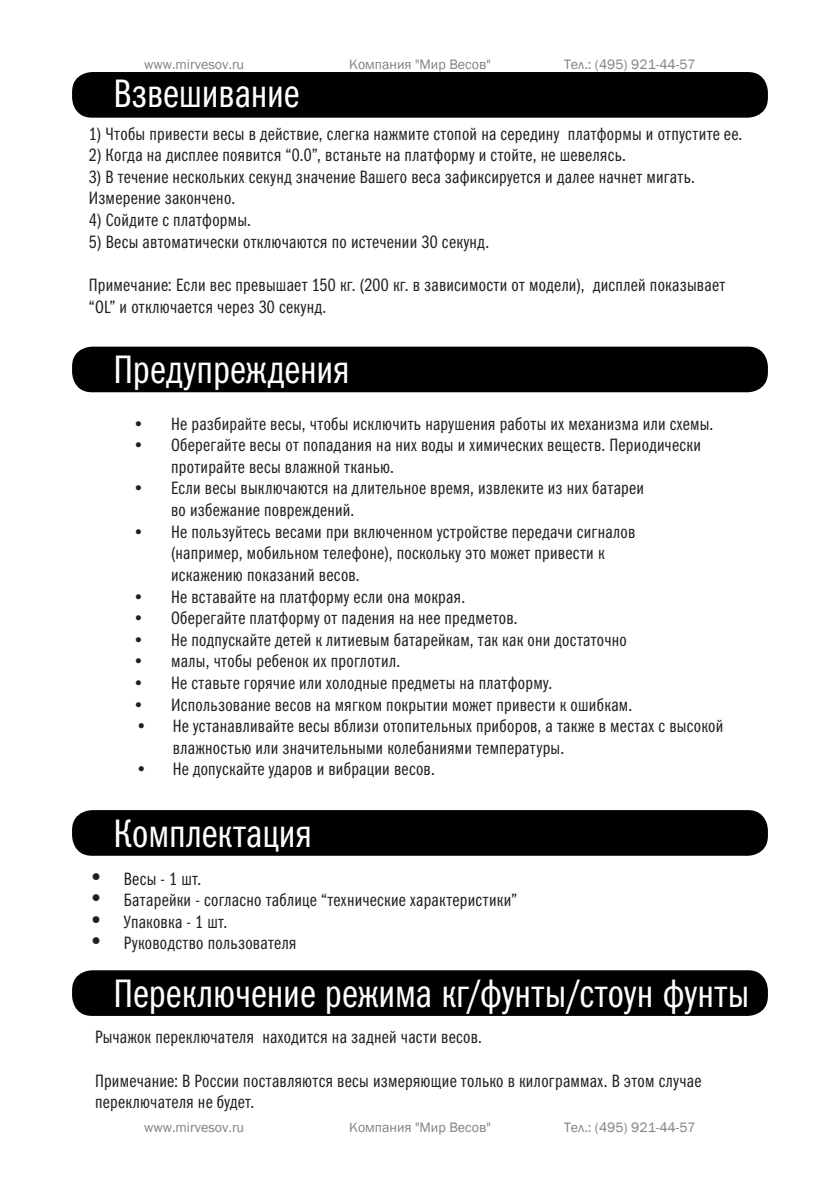
<style>
.page{position:relative;width:840px;height:1191px;background:#fff}
.page>*{position:absolute;margin:0;border:0;box-sizing:border-box;transform-origin:0 0}
.t1{font:40px "Franklin Gothic Book Cmp C";letter-spacing:.005em;color:#fff}
.t2{font:18px/21.6px "Franklin Gothic Book Cmp C";letter-spacing:.015em;color:#231f20}
.t3{font:14px "Franklin Gothic";color:#808080}
.s1{font-family:"Myriad Pro";font-size:24px}
.s2{font-size:24px}
</style>
<div class="page">
<div style="left:72px;top:72px;width:695px;height:46px;background:#000002;border-radius:20px"></div>
<div style="left:72px;top:347px;width:695px;height:45px;background:#000002;border-radius:20px"></div>
<div style="left:72px;top:810px;width:695px;height:45px;background:#000002;border-radius:20px"></div>
<div style="left:72px;top:970px;width:695px;height:46px;background:#000002;border-radius:20px"></div>
<p class="t3" style="left:144px;top:56px;width:101px">www.mirvesov.ru</p>
<p class="t3" style="left:349px;top:56px;width:143px">Компания "Мир Весов"</p>
<p class="t3" style="left:564px;top:56px;width:133px">Тел.: (495) 921-44-57</p>
<p class="t1" style="left:113px;top:72px;width:187px">Взвешивание</p>
<p class="t2" style="left:89px;top:123px;width:654px">1) Чтобы привести весы в действие, слегка нажмите стопой на середину платформы и отпустите ее.</p>
<p class="t2" style="left:89px;top:144px;width:538px">2) Когда на дисплее появится “0.0”, встаньте на платформу и стойте, не шевелясь.</p>
<p class="t2" style="left:89px;top:166px;width:607px">3) В течение нескольких секунд значение Вашего веса зафиксируется и далее начнет мигать.</p>
<p class="t2" style="left:89px;top:187px;width:148px">Измерение закончено.</p>
<p class="t2" style="left:89px;top:209px;width:164px">4) Сойдите с платформы.</p>
<p class="t2" style="left:89px;top:231px;width:401px">5) Весы автоматически отключаются по истечении 30 секунд.</p>
<p class="t2" style="left:89px;top:274px;width:637px">Примечание: Если вес превышает 150 кг. (200 кг. в зависимости от модели), дисплей показывает “OL” и отключается через 30 секунд.</p>
<p class="t1" style="left:113px;top:348px;width:237px">Предупреждения</p>
<p class="t2" style="left:135px;top:412px;width:579px"><span class="s1">•</span> Не разбирайте весы, чтобы исключить нарушения работы их механизма или схемы.</p>
<p class="t2" style="left:171px;top:434px;width:531px;text-indent:-36px"><span class="s1">•</span> Оберегайте весы от попадания на них воды и химических веществ. Периодически протирайте весы влажной тканью.</p>
<p class="t2" style="left:171px;top:477px;width:474px;text-indent:-36px"><span class="s1">•</span> Если весы выключаются на длительное время, извлеките из них батареи во избежание повреждений.</p>
<p class="t2" style="left:171px;top:520px;width:465px;text-indent:-36px"><span class="s1">•</span> Не пользуйтесь весами при включенном устройстве передачи сигналов (например, мобильном телефоне), поскольку это может привести к искажению показаний весов.</p>
<p class="t2" style="left:135px;top:585px;width:331px"><span class="s1">•</span> Не вставайте на платформу если она мокрая.</p>
<p class="t2" style="left:135px;top:607px;width:384px"><span class="s1">•</span> Оберегайте платформу от падения на нее предметов.</p>
<p class="t2" style="left:135px;top:628px;width:493px"><span class="s1">•</span> Не подпускайте детей к литиевым батарейкам, так как они достаточно</p>
<p class="t2" style="left:135px;top:650px;width:266px"><span class="s1">•</span> малы, чтобы ребенок их проглотил.</p>
<p class="t2" style="left:135px;top:672px;width:418px"><span class="s1">•</span> Не ставьте горячие или холодные предметы на платформу.</p>
<p class="t2" style="left:135px;top:693px;width:498px"><span class="s1">•</span> Использование весов на мягком покрытии может привести к ошибкам.</p>
<p class="t2" style="left:135px;top:715px;width:589px">• Не устанавливайте весы вблизи отопительных приборов, а также в местах с высокой</p>
<p class="t2" style="left:173px;top:736px;width:392px">влажностью или значительными колебаниями температуры.</p>
<p class="t2" style="left:135px;top:758px;width:301px">• Не допускайте ударов и вибрации весов.</p>
<p class="t1" style="left:113px;top:811px;width:200px">Комплектация</p>
<p class="t2" style="left:88px;top:867px;width:115px"><span class="s2">•</span> Весы - 1 шт.</p>
<p class="t2" style="left:88px;top:889px;width:431px"><span class="s2">•</span> Батарейки - согласно таблице “технические характеристики”</p>
<p class="t2" style="left:88px;top:910px;width:141px"><span class="s2">•</span> Упаковка - 1 шт.</p>
<p class="t2" style="left:88px;top:932px;width:210px"><span class="s2">•</span> Руководство пользователя</p>
<p class="t1" style="left:113px;top:971px;width:636px">Переключение режима кг/фунты/стоун фунты</p>
<p class="t2" style="left:95px;top:1026px;width:388px">Рычажок переключателя находится на задней части весов.</p>
<p class="t2" style="left:95px;top:1069px;width:607px">Примечание: В России поставляются весы измеряющие только в килограммах. В этом случае переключателя не будет.</p>
<p class="t3" style="left:144px;top:1118px;width:101px">www.mirvesov.ru</p>
<p class="t3" style="left:349px;top:1118px;width:143px">Компания "Мир Весов"</p>
<p class="t3" style="left:564px;top:1118px;width:133px">Тел.: (495) 921-44-57</p>
</div>
